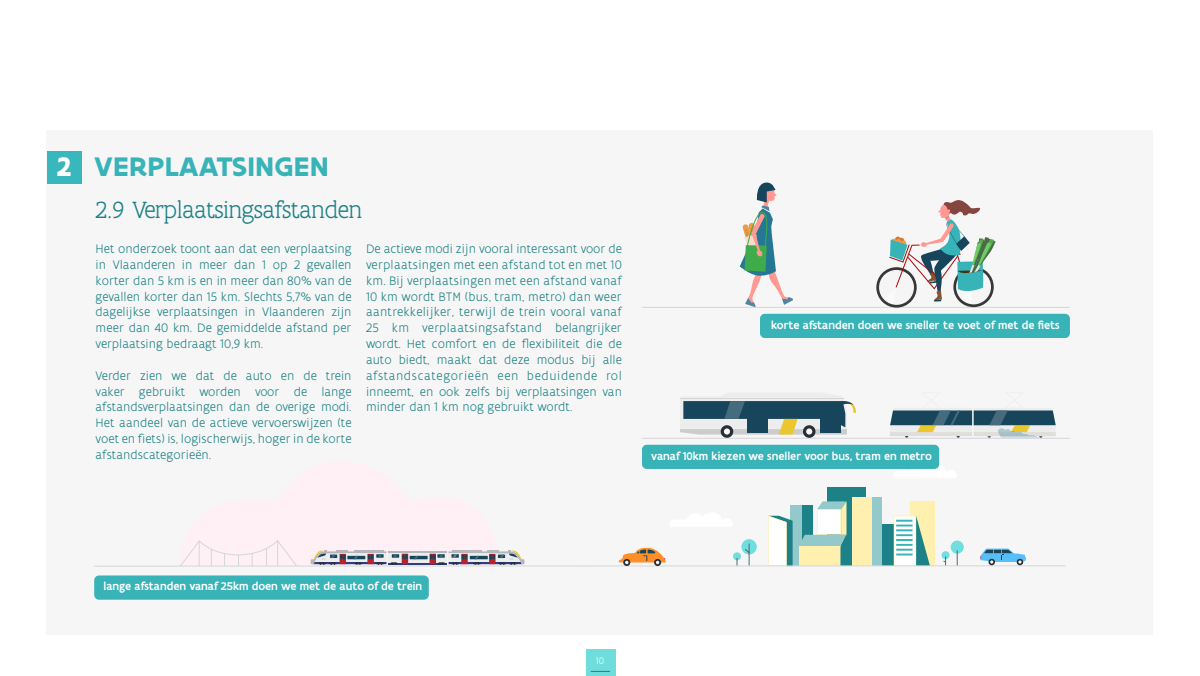
<style>
.page{position:relative;width:1200px;height:676px;background:#fff}
.page>*{position:absolute;margin:0;border:0;box-sizing:border-box;transform-origin:0 0}
.t1{font:700 28.8px "Flanders Art Sans";letter-spacing:.005em;color:#38b3b7}
.t2{font:300 25.2px "Flanders Art Serif";letter-spacing:-.03em;color:#1c8186}
.t3{font:300 13.2px/15.8px "Flanders Art Sans";color:#1c8186;text-align:justify}
.t4{font:500 12px "Flanders Art Sans";color:#fff}
.t5{font:300 10px "Flanders Art Sans";color:#fff}
.s1{color:#fff}
</style>
<div class="page">
<div style="left:47px;top:130px;width:1106px;height:504px;background:#f6f6f6"></div>
<div style="left:47px;top:151px;width:34px;height:32px;background:#38b7bd"></div>
<div style="left:827px;top:487px;width:39px;height:79px;background:#1c8287"></div>
<div style="left:852px;top:497px;width:27px;height:69px;background:#fff0b0"></div>
<div style="left:873px;top:497px;width:9px;height:69px;background:#94c9cc"></div>
<hr style="left:642px;top:438px;width:428px;height:1px;background:#d6d6da">
<hr style="left:642px;top:307px;width:428px;height:1px;background:#d6d6da">
<svg style="left:94px;top:501px;width:972px;height:66px"></svg>
<div style="left:94px;top:575px;width:335px;height:24px;background:#38b3b7;border-radius:5px"></div>
<div style="left:642px;top:444px;width:297px;height:25px;background:#38b3b7;border-radius:5px"></div>
<div style="left:760px;top:314px;width:310px;height:24px;background:#38b3b7;border-radius:5px"></div>
<svg style="left:680px;top:401px;width:176px;height:37px"></svg>
<hr style="left:680px;top:398px;width:164px;height:1px;background:#d6d6d9">
<hr style="left:883px;top:437px;width:176px;height:1px;background:#ededed">
<svg style="left:890px;top:410px;width:166px;height:28px"></svg>
<div style="left:586px;top:649px;width:30px;height:27px;background:#70dddd"></div>
<svg style="left:591px;top:671px;width:19px;height:1px"></svg>
<svg style="left:740px;top:182px;width:53px;height:125px"></svg>
<svg style="left:876px;top:200px;width:120px;height:108px"></svg>
<h1 class="t1" style="left:56px;top:149px;width:274px"><span class="s1">2</span> VERPLAATSINGEN</h1>
<h2 class="t2" style="left:96px;top:194px;width:268px">2.9 Verplaatsingsafstanden</h2>
<p class="t3" style="left:96px;top:240px;width:257px">Het onderzoek toont aan dat een verplaatsing in Vlaanderen in meer dan 1 op 2 gevallen korter dan 5 km is en in meer dan 80% van de gevallen korter dan 15 km. Slechts 5,7% van de dagelijkse verplaatsingen in Vlaanderen zijn meer dan 40 km. De gemiddelde afstand per verplaatsing bedraagt 10,9 km.</p>
<p class="t3" style="left:96px;top:367px;width:257px">Verder zien we dat de auto en de trein vaker gebruikt worden voor de lange afstandsverplaatsingen dan de overige modi.<br>Het aandeel van de actieve vervoerswijzen (te voet en fiets) is, logischerwijs, hoger in de korte afstandscategorieën.</p>
<p class="t3" style="left:366px;top:240px;width:257px">De actieve modi zijn vooral interessant voor de verplaatsingen met een afstand tot en met 10 km. Bij verplaatsingen met een afstand vanaf 10 km wordt BTM (bus, tram, metro) dan weer aantrekkelijker, terwijl de trein vooral vanaf 25 km verplaatsingsafstand belangrijker wordt. Het comfort en de flexibiliteit die de auto biedt, maakt dat deze modus bij alle afstandscategorieën een beduidende rol inneemt, en ook zelfs bij verplaatsingen van minder dan 1 km nog gebruikt wordt.</p>
<p class="t4" style="left:771px;top:318px;width:290px">korte afstanden doen we sneller te voet of met de fiets</p>
<p class="t4" style="left:651px;top:448px;width:282px">vanaf 10km kiezen we sneller voor bus, tram en metro</p>
<p class="t4" style="left:104px;top:579px;width:320px">lange afstanden vanaf 25km doen we met de auto of de trein</p>
<p class="t5" style="left:596px;top:655px;width:10px">10</p>
</div>
